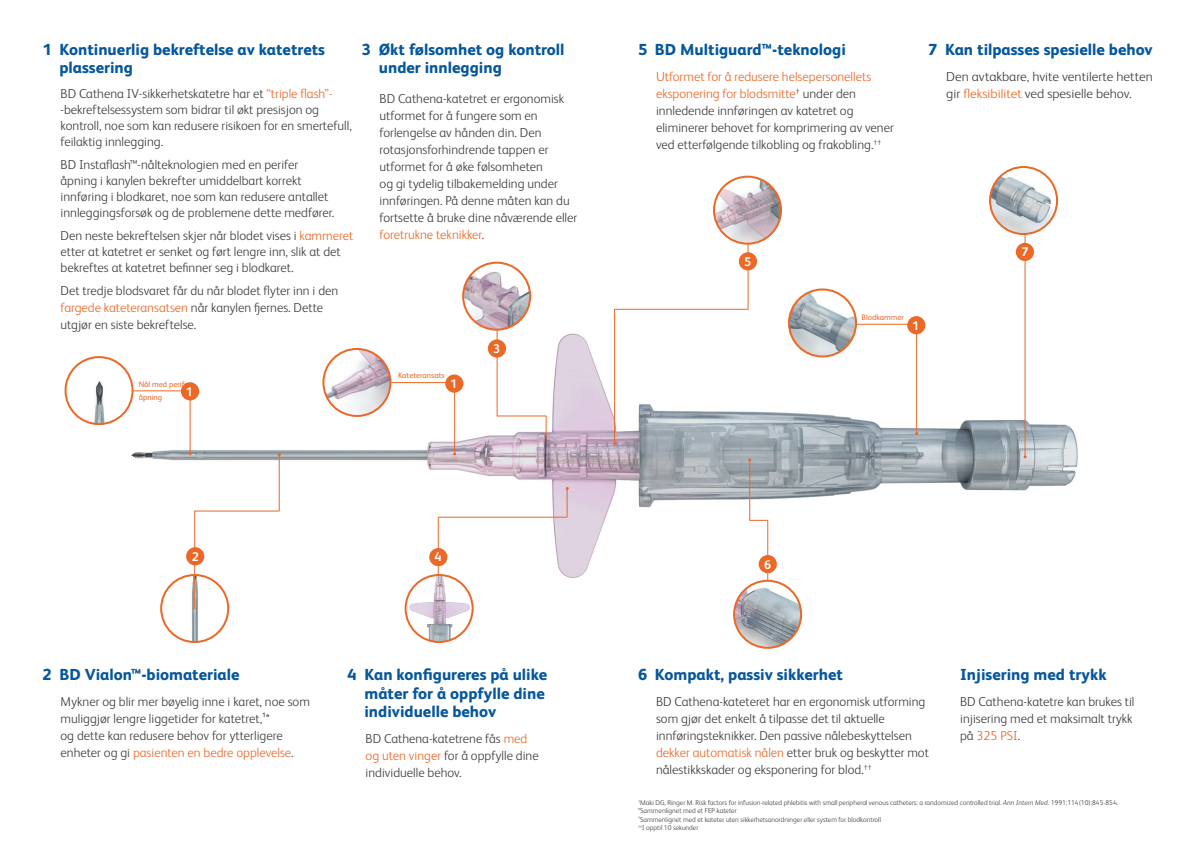
<style>
.page{position:relative;width:1191px;height:842px;background:#fff}
.page>*{position:absolute;margin:0;border:0;box-sizing:border-box;transform-origin:0 0}
.t1{font:800 16px/18.4px "FS Albert Pro";color:#06579c}
.t2{font:300 13px/17px "FS Albert Pro";color:#3e3e3f}
.t3{font:300 13px/17px "FS Albert Pro";color:#3e3e3f;scale:1.05 1}
.t4{font:700 12.6px "FS Albert Pro";color:#fff}
.t5{font:8px/13px "FS Albert Pro";color:#eb6826}
.t6{font:300 7px "FS Albert Pro";color:#3e3e3f}
.s1{color:#eb6826}
.s2{font-style:italic}
</style>
<div class="page">
<img style="left:64px;top:303px;width:1014px;height:299px">
<div style="left:445px;top:374px;width:18px;height:19px;background:#eb6826;border-radius:50%"></div>
<hr style="left:454px;top:391px;width:1px;height:63px;background:#eb6826">
<hr style="left:383px;top:382px;width:63px;height:1px;background:#eb6826">
<img style="left:323px;top:349px;width:67px;height:67px;border-radius:34px">
<div style="left:322px;top:348px;width:69px;height:69px;border:2px solid #eb6826;border-radius:50%"></div>
<hr style="left:438px;top:517px;width:1px;height:80px;background:#eb6826">
<svg style="left:566px;top:487px;width:3px;height:30px"></svg>
<hr style="left:438px;top:517px;width:129px;height:1px;background:#eb6826">
<div style="left:429px;top:548px;width:18px;height:18px;background:#eb6826;border-radius:50%"></div>
<img style="left:405px;top:575px;width:67px;height:67px;border-radius:34px">
<div style="left:404px;top:574px;width:69px;height:69px;border:2px solid #eb6826;border-radius:50%"></div>
<svg style="left:750px;top:520px;width:17px;height:1px"></svg>
<hr style="left:767px;top:520px;width:1px;height:92px;background:#eb6826">
<hr style="left:749px;top:460px;width:1px;height:61px;background:#eb6826">
<div style="left:758px;top:555px;width:19px;height:18px;background:#eb6826;border-radius:50%"></div>
<img style="left:734px;top:581px;width:67px;height:67px;border-radius:34px">
<div style="left:733px;top:580px;width:69px;height:69px;border:2px solid #eb6826;border-radius:50%"></div>
<div style="left:488px;top:339px;width:18px;height:19px;background:#eb6826;border-radius:50%"></div>
<hr style="left:497px;top:320px;width:1px;height:96px;background:#eb6826">
<img style="left:463px;top:263px;width:67px;height:67px;border-radius:34px">
<div style="left:462px;top:262px;width:69px;height:69px;border:2px solid #eb6826;border-radius:50%"></div>
<hr style="left:497px;top:416px;width:49px;height:1px;background:#eb6826">
<svg style="left:546px;top:416px;width:1px;height:23px"></svg>
<hr style="left:748px;top:233px;width:1px;height:76px;background:#eb6826">
<hr style="left:614px;top:309px;width:1px;height:135px;background:#eb6826">
<hr style="left:614px;top:309px;width:134px;height:1px;background:#eb6826">
<img style="left:714px;top:177px;width:67px;height:67px;border-radius:34px">
<div style="left:713px;top:176px;width:69px;height:69px;border:2px solid #eb6826;border-radius:50%"></div>
<div style="left:739px;top:252px;width:18px;height:18px;background:#eb6826;border-radius:50%"></div>
<hr style="left:916px;top:329px;width:1px;height:105px;background:#eb6826">
<hr style="left:839px;top:324px;width:69px;height:1px;background:#eb6826">
<div style="left:907px;top:316px;width:18px;height:18px;background:#eb6826;border-radius:50%"></div>
<img style="left:789px;top:289px;width:67px;height:67px;border-radius:34px">
<div style="left:788px;top:288px;width:69px;height:69px;border:2px solid #eb6826;border-radius:50%"></div>
<hr style="left:279px;top:454px;width:1px;height:57px;background:#eb6826">
<img style="left:161px;top:575px;width:67px;height:67px;border-radius:34px">
<div style="left:160px;top:574px;width:69px;height:69px;border:2px solid #eb6826;border-radius:50%"></div>
<hr style="left:194px;top:511px;width:85px;height:1px;background:#eb6826">
<hr style="left:194px;top:511px;width:1px;height:98px;background:#eb6826">
<div style="left:186px;top:547px;width:18px;height:18px;background:#eb6826;border-radius:50%"></div>
<hr style="left:190px;top:396px;width:1px;height:57px;background:#eb6826">
<hr style="left:123px;top:391px;width:64px;height:1px;background:#eb6826">
<div style="left:181px;top:382px;width:18px;height:18px;background:#eb6826;border-radius:50%"></div>
<img style="left:66px;top:357px;width:67px;height:67px;border-radius:34px">
<div style="left:65px;top:356px;width:69px;height:69px;border:2px solid #eb6826;border-radius:50%"></div>
<div style="left:1015px;top:243px;width:19px;height:18px;background:#eb6826;border-radius:50%"></div>
<hr style="left:1024px;top:223px;width:1px;height:234px;background:#eb6826">
<img style="left:990px;top:167px;width:67px;height:67px;border-radius:34px">
<div style="left:989px;top:166px;width:69px;height:69px;border:2px solid #eb6826;border-radius:50%"></div>
<p class="t1" style="left:59px;top:39px;width:267px;text-indent:-17px">1 Kontinuerlig bekreftelse av katetrets plassering</p>
<p class="t2" style="left:61px;top:85px;width:293px;line-height:16px">BD Cathena IV-sikkerhetskatetre har et <span class="s1">“triple flash”- </span>-bekreftelsessystem som bidrar til økt presisjon og kontroll, noe som kan redusere risikoen for en smertefull, feilaktig innlegging.</p>
<p class="t2" style="left:61px;top:156px;width:275px;line-height:16px">BD Instaflash™-nålteknologien med en perifer åpning i kanylen bekrefter umiddelbart korrekt innføring i blodkaret, noe som kan redusere antallet innleggingsforsøk og de problemene dette medfører.</p>
<p class="t2" style="left:61px;top:227px;width:294px;line-height:16px">Den neste bekreftelsen skjer når blodet vises i <span class="s1">kammeret </span>etter at katetret er senket og ført lengre inn, slik at det bekreftes at katetret befinner seg i blodkaret.</p>
<p class="t2" style="left:61px;top:281px;width:279px">Det tredje blodsvaret får du når blodet flyter inn i den <span class="s1">fargede kateteransatsen</span> når kanylen fjernes. Dette utgjør en siste bekreftelse.</p>
<p class="t5" style="left:139px;top:377px;width:54px">Nål med perifer åpning</p>
<p class="t4" style="left:186px;top:382px;width:9px">1</p>
<p class="t1" style="left:379px;top:39px;width:187px;text-indent:-17px">3 Økt følsomhet og kontroll under innlegging</p>
<p class="t2" style="left:379px;top:89px;width:199px">BD Cathena-katetret er ergonomisk utformet for å fungere som en forlengelse av hånden din. Den rotasjonsforhindrende tappen er utformet for å øke følsomheten<br>og gi tydelig tilbakemelding under innføringen. På denne måten kan du fortsette å bruke dine nåværende eller <span class="s1">foretrukne teknikker</span>.</p>
<p class="t5" style="left:398px;top:369px;width:48px">Kateteransats</p>
<p class="t4" style="left:450px;top:375px;width:9px">1</p>
<p class="t4" style="left:493px;top:340px;width:9px">3</p>
<p class="t4" style="left:192px;top:548px;width:9px">2</p>
<p class="t4" style="left:434px;top:548px;width:9px">4</p>
<p class="t1" style="left:43px;top:664px;width:199px">2 BD Vialon™-biomateriale</p>
<p class="t2" style="left:61px;top:693px;width:251px">Mykner og blir mer bøyelig inne i karet, noe som muliggjør lengre liggetider for katetret,¹*<br>og dette kan redusere behov for ytterligere enheter og gi <span class="s1">pasienten en bedre opplevelse</span>.</p>
<p class="t1" style="left:364px;top:664px;width:184px;text-indent:-17px">4 Kan konfigureres på ulike måter for å oppfylle dine individuelle behov</p>
<p class="t2" style="left:365px;top:729px;width:175px">BD Cathena-katetrene fås <span class="s1">med og uten vinger</span> for å oppfylle dine individuelle behov.</p>
<p class="t1" style="left:638px;top:39px;width:209px">5 BD Multiguard™-teknologi</p>
<p class="t2" style="left:656px;top:67px;width:239px"><span class="s1">Utformet for å redusere helsepersonellets eksponering for blodsmitte</span><sup>†</sup> under den innledende innføringen av katetret og eliminerer behovet for komprimering av vener ved etterfølgende tilkobling og frakobling.<sup>††</sup></p>
<p class="t1" style="left:928px;top:39px;width:226px">7 Kan tilpasses spesielle behov</p>
<p class="t3" style="left:946px;top:67px;width:198px">Den avtakbare, hvite ventilerte hetten gir <span class="s1">fleksibilitet</span> ved spesielle behov.</p>
<p class="t4" style="left:744px;top:252px;width:9px">5</p>
<p class="t5" style="left:861px;top:310px;width:44px">Blodkammer</p>
<p class="t4" style="left:912px;top:316px;width:9px">1</p>
<p class="t4" style="left:1021px;top:243px;width:9px">7</p>
<p class="t4" style="left:764px;top:555px;width:9px">6</p>
<p class="t1" style="left:638px;top:664px;width:206px">6 Kompakt, passiv sikkerhet</p>
<p class="t2" style="left:656px;top:693px;width:274px">BD Cathena-kateteret har en ergonomisk utforming som gjør det enkelt å tilpasse det til aktuelle innføringsteknikker. Den passive nålebeskyttelsen <span class="s1">dekker automatisk nålen</span> etter bruk og beskytter mot nålestikkskader og eksponering for blod.<sup>††</sup></p>
<p class="t1" style="left:960px;top:664px;width:148px">Injisering med trykk</p>
<p class="t2" style="left:960px;top:693px;width:176px">BD Cathena-katetre kan brukes til injisering med et maksimalt trykk på <span class="s1">325 PSI</span>.</p>
<p class="t6" style="left:638px;top:798px;width:481px"><sup>1</sup>Maki DG, Ringer M. Risk factors for infusion-related phlebitis with small peripheral venous catheters: a randomized controlled trial. <span class="s2">Ann Intern Med</span>. 1991;114(10):845-854.</p>
<p class="t6" style="left:638px;top:806px;width:100px">*Sammenlignet med et FEP-kateter</p>
<p class="t6" style="left:638px;top:814px;width:244px"><sup>†</sup>Sammenlignet med et kateter uten sikkerhetsanordninger eller system for blodkontroll</p>
<p class="t6" style="left:638px;top:823px;width:62px"><sup>††</sup>I opptil 10 sekunder</p>
</div>
